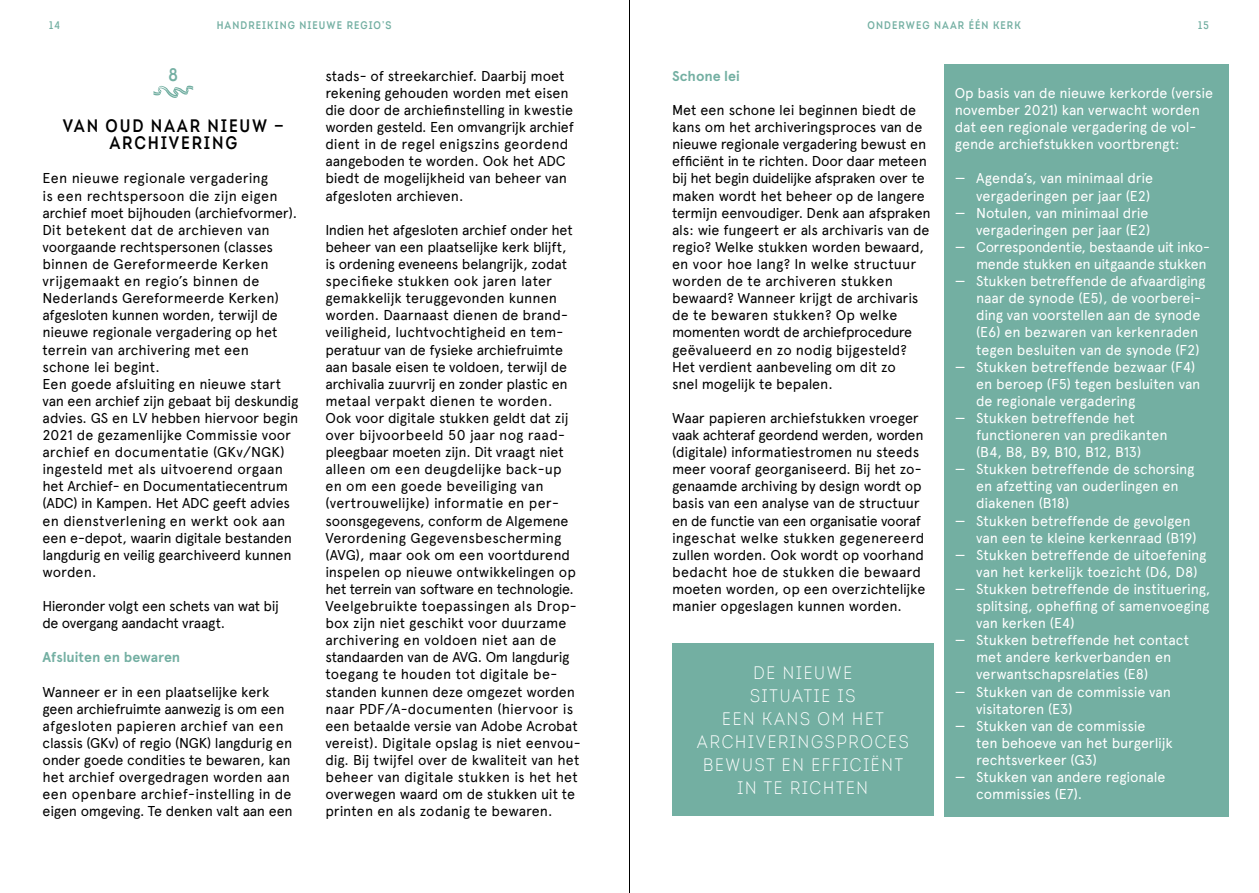
<style>
.page{position:relative;width:1259px;height:893px;background:#fff}
.page>*{position:absolute;margin:0;border:0;box-sizing:border-box;transform-origin:0 0}
.streamer{font:18px/22.8px "Intro Cond Light Caps";letter-spacing:.1em;color:#fff;text-align:center}
.TITEL{font:18px "Intro Cond Semi Bold Caps";letter-spacing:.1em;color:#000}
.TITEL_KLEUR{font:18px "Intro Cond Semi Bold Caps";color:#73afa2}
.BROOD{font:14.25px/17.1px "Apercu";letter-spacing:-.005em;color:#000}
.BROOD-2{font:14.25px/17.1px "Apercu";letter-spacing:-.01em;color:#fff}
.BROOD-3{font:14.25px/17.1px "Apercu";letter-spacing:-.03em;color:#fff;text-align:right}
.BROOD-4{font:14.25px/17.1px "Apercu";letter-spacing:-.03em;color:#000}
.BROOD-5{font:700 14.25px "Apercu";letter-spacing:-.005em;color:#73afa2}
.t1{font:10.95px "Intro Cond Semi Bold Caps";letter-spacing:.1em;color:#73afa2}
</style>
<div class="page">
<hr style="left:629px;top:0;width:1px;height:893px;background:#000">
<div style="left:944px;top:64px;width:285px;height:752px;background:#73afa2"></div>
<svg style="left:153px;top:86px;width:40px;height:12px"></svg>
<div style="left:672px;top:643px;width:261px;height:173px;background:#73afa2"></div>
<p class="t1" style="left:49px;top:19px;width:12px">14</p>
<p class="t1" style="left:217px;top:19px;width:176px">HANDREIKING NIEUWE REGIO’S</p>
<p class="t1" style="left:867px;top:19px;width:155px">ONDERWEG NAAR ÉÉN KERK</p>
<p class="t1" style="left:1198px;top:19px;width:12px">15</p>
<p class="TITEL_KLEUR" style="left:169px;top:63px;width:11px">8</p>
<p class="TITEL" style="left:63px;top:115px;width:222px">VAN OUD NAAR NIEUW —</p>
<p class="TITEL" style="left:109px;top:132px;width:129px">ARCHIVERING</p>
<p class="BROOD" style="left:43px;top:170px;width:256px">Een nieuwe regionale vergadering<br>is een rechtspersoon die zijn eigen archief moet bijhouden (archiefvormer).<br>Dit betekent dat de archieven van voorgaande rechtspersonen (classes binnen de Gereformeerde Kerken vrijgemaakt en regio’s binnen de Nederlands Gereformeerde Kerken) afgesloten kunnen worden, terwijl de nieuwe regionale vergadering op het terrein van archivering met een schone lei begint.</p>
<p class="BROOD" style="left:43px;top:375px;width:257px">Een goede afsluiting en nieuwe start van een archief zijn gebaat bij deskundig advies. GS en LV hebben hiervoor begin 2021 de gezamenlijke Commissie voor archief en documentatie (GKv/NGK) ingesteld met als uitvoerend orgaan het Archief- en Documentatiecentrum (ADC) in Kampen. Het ADC geeft advies en dienstverlening en werkt ook aan een e-depot, waarin digitale bestanden langdurig en veilig gearchiveerd kunnen worden.</p>
<p class="BROOD-4" style="left:43px;top:597px;width:238px">Hieronder volgt een schets van wat bij de overgang aandacht vraagt.</p>
<p class="BROOD-5" style="left:43px;top:649px;width:139px">Afsluiten en bewaren</p>
<p class="BROOD" style="left:43px;top:683px;width:252px">Wanneer er in een plaatselijke kerk geen archiefruimte aanwezig is om een afgesloten papieren archief van een classis (GKv) of regio (NGK) langdurig en onder goede condities te bewaren, kan het archief overgedragen worden aan een openbare archief-instelling in de eigen omgeving. Te denken valt aan een</p>
<p class="BROOD-5" style="left:672px;top:67px;width:69px">Schone lei</p>
<p class="BROOD" style="left:672px;top:101px;width:260px">Met een schone lei beginnen biedt de kans om het archiveringsproces van de nieuwe regionale vergadering bewust en efficiënt in te richten. Door daar meteen bij het begin duidelijke afspraken over te maken wordt het beheer op de langere termijn eenvoudiger. Denk aan afspraken als: wie fungeert er als archivaris van de regio? Welke stukken worden bewaard, en voor hoe lang? In welke structuur worden de te archiveren stukken bewaard? Wanneer krijgt de archivaris de te bewaren stukken? Op welke momenten wordt de archiefprocedure geëvalueerd en zo nodig bijgesteld?<br>Het verdient aanbeveling om dit zo<br>snel mogelijk te bepalen.</p>
<p class="BROOD" style="left:672px;top:409px;width:255px">Waar papieren archiefstukken vroeger vaak achteraf geordend werden, worden (digitale) informatiestromen nu steeds meer vooraf georganiseerd. Bij het zo&shy;genaamde archiving by design wordt op basis van een analyse van de structuur en de functie van een organisatie vooraf ingeschat welke stukken gegenereerd zullen worden. Ook wordt op voorhand bedacht hoe de stukken die bewaard moeten worden, op een overzichtelijke manier opgeslagen kunnen worden.</p>
<p class="BROOD" style="left:325px;top:67px;width:250px">stads- of streekarchief. Daarbij moet rekening gehouden worden met eisen die door de archiefinstelling in kwestie worden gesteld. Een omvangrijk archief dient in de regel enigszins geordend aangeboden te worden. Ook het ADC biedt de mogelijkheid van beheer van afgesloten archieven.</p>
<p class="BROOD" style="left:325px;top:221px;width:249px">Indien het afgesloten archief onder het beheer van een plaatselijke kerk blijft, is ordening eveneens belangrijk, zodat specifieke stukken ook jaren later gemakkelijk teruggevonden kunnen worden. Daarnaast dienen de brand&shy;veiligheid, luchtvochtigheid en tem&shy;peratuur van de fysieke archiefruimte aan basale eisen te voldoen, terwijl de archivalia zuurvrij en zonder plastic en metaal verpakt dienen te worden.</p>
<p class="BROOD" style="left:325px;top:409px;width:257px">Ook voor digitale stukken geldt dat zij over bijvoorbeeld 50 jaar nog raad&shy;pleegbaar moeten zijn. Dit vraagt niet alleen om een deugdelijke back-up en om een goede beveiliging van (vertrouwelijke) informatie en per&shy;soonsgegevens, conform de Algemene Verordening Gegevensbescherming (AVG), maar ook om een voortdurend inspelen op nieuwe ontwikkelingen op het terrein van software en technologie.<br>Veelgebruikte toepassingen als Drop&shy;box zijn niet geschikt voor duurzame archivering en voldoen niet aan de standaarden van de AVG. Om langdurig toegang te houden tot digitale be&shy;standen kunnen deze omgezet worden naar PDF/A-documenten (hiervoor is een betaalde versie van Adobe Acrobat vereist). Digitale opslag is niet eenvou&shy;dig. Bij twijfel over de kwaliteit van het beheer van digitale stukken is het het overwegen waard om de stukken uit te printen en als zodanig te bewaren.</p>
<p class="BROOD-2" style="left:955px;top:84px;width:260px">Op basis van de nieuwe kerkorde (versie november 2021) kan verwacht worden dat een regionale vergadering de vol&shy;gende archiefstukken voortbrengt:</p>
<p class="BROOD-2" style="left:955px;top:170px;width:200px;text-align:right">— Agenda’s, van minimaal drie vergaderingen per jaar (E2)</p>
<p class="BROOD-2" style="left:955px;top:204px;width:197px;text-align:right">— Notulen, van minimaal drie vergaderingen per jaar (E2)</p>
<p class="BROOD-3" style="left:955px;top:238px;width:257px">— Correspondentie, bestaande uit inko&shy;mende stukken en uitgaande stukken</p>
<p class="BROOD-2" style="left:976px;top:272px;width:231px;text-indent:-21px">— Stukken betreffende de afvaardiging naar de synode (E5), de voorberei&shy;ding van voorstellen aan de synode (E6) en bezwaren van kerkenraden tegen besluiten van de synode (F2)</p>
<p class="BROOD-2" style="left:976px;top:358px;width:226px;text-indent:-21px">— Stukken betreffende bezwaar (F4) en beroep (F5) tegen besluiten van de regionale vergadering</p>
<p class="BROOD-2" style="left:976px;top:409px;width:193px;text-indent:-21px">— Stukken betreffende het functioneren van predikanten (B4, B8, B9, B10, B12, B13)</p>
<p class="BROOD-2" style="left:976px;top:461px;width:220px;text-indent:-21px">— Stukken betreffende de schorsing en afzetting van ouderlingen en diakenen (B18)</p>
<p class="BROOD-2" style="left:976px;top:512px;width:222px;text-indent:-21px">— Stukken betreffende de gevolgen van een te kleine kerkenraad (B19)</p>
<p class="BROOD-2" style="left:976px;top:546px;width:232px;text-indent:-21px">— Stukken betreffende de uitoefening van het kerkelijk toezicht (D6, D8)</p>
<p class="BROOD-2" style="left:976px;top:580px;width:236px;text-align:justify;text-indent:-21px">— Stukken betreffende de instituering, splitsing, opheffing of samenvoeging van kerken (E4)</p>
<p class="BROOD-2" style="left:976px;top:632px;width:214px;text-indent:-21px">— Stukken betreffende het contact met andere kerkverbanden en verwantschapsrelaties (E8)</p>
<p class="BROOD-2" style="left:976px;top:683px;width:196px;text-indent:-21px">— Stukken van de commissie van visitatoren (E3)</p>
<p class="BROOD-2" style="left:976px;top:717px;width:198px;text-indent:-21px">— Stukken van de commissie<br>ten behoeve van het burgerlijk rechtsverkeer (G3)</p>
<p class="BROOD-2" style="left:976px;top:768px;width:191px;text-indent:-21px">— Stukken van andere regionale commissies (E7).</p>
<p class="streamer" style="left:697px;top:662px;width:213px">DE NIEUWE<br>SITUATIE IS<br>EEN KANS OM HET<br>ARCHIVERINGSPROCES<br>BEWUST EN EFFICIËNT<br>IN TE RICHTEN</p>
</div>
